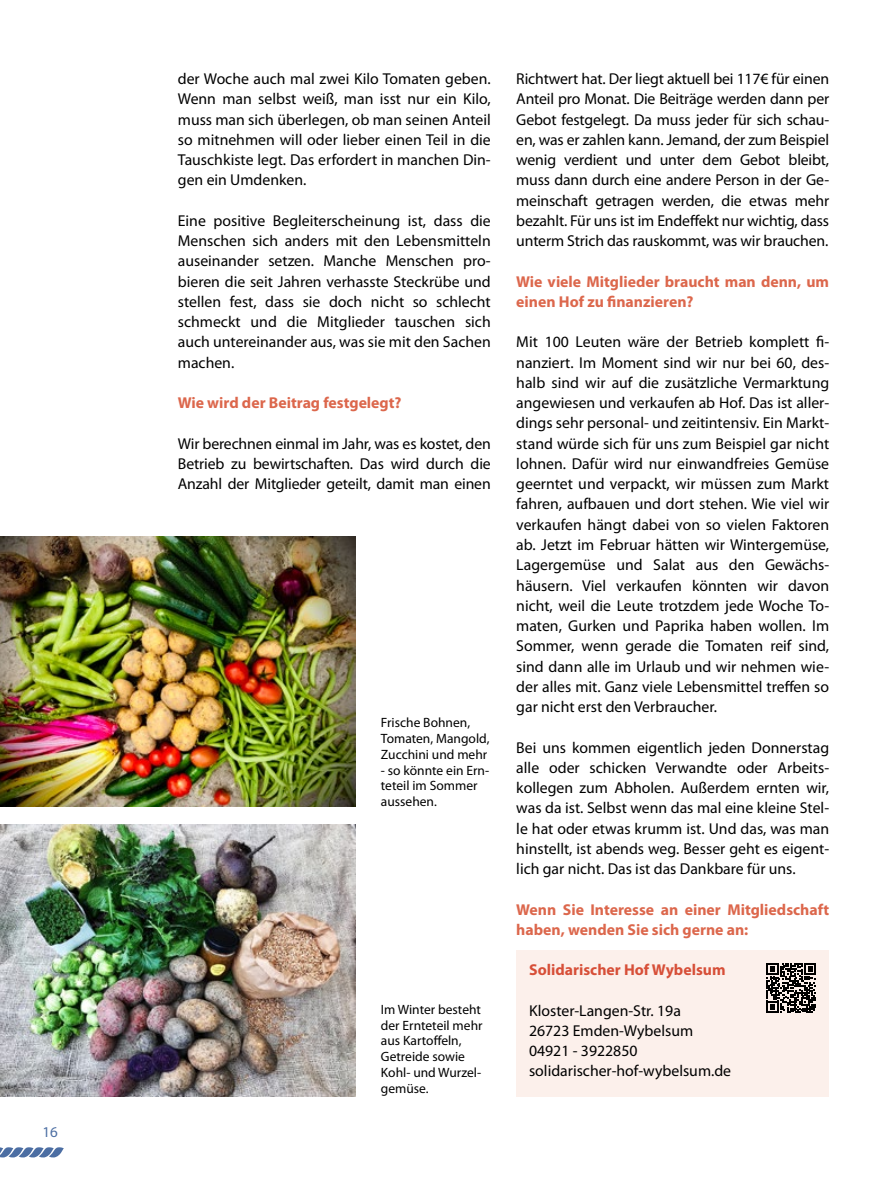
<style>
.page{position:relative;width:893px;height:1178px;background:#fff}
.page>*{position:absolute;margin:0;border:0;box-sizing:border-box;transform-origin:0 0}
.t1{font:15.75px/20.2px "Myriad Pro";color:#000;text-align:justify}
.t2{font:700 15.75px/20.2px "Myriad Pro";color:#dc674c}
.t3{font:700 15.75px "Myriad Pro";color:#d74f38}
.t4{font:15px "Myriad Pro";color:#4c6ea3}
.t5{font:13.5px/15.8px "Myriad Pro";color:#000}
</style>
<div class="page">
<svg style="left:0;top:1147px;width:64px;height:10px"></svg>
<div style="left:516px;top:950px;width:313px;height:147px;background:#fcf0eb"></div>
<svg style="left:766px;top:963px;width:50px;height:50px"></svg>
<img style="left:0;top:824px;width:355px;height:273px">
<img style="left:0;top:536px;width:355px;height:270px">
<p class="t4" style="left:43px;top:1123px;width:17px">16</p>
<p class="t1" style="left:178px;top:68px;width:314px">der Woche auch mal zwei Kilo Tomaten geben.<br>Wenn man selbst weiß, man isst nur ein Kilo, muss man sich überlegen, ob man seinen Anteil so mitnehmen will oder lieber einen Teil in die Tauschkiste legt. Das erfordert in manchen Din&shy;gen ein Umdenken.</p>
<p class="t1" style="left:178px;top:210px;width:314px">Eine positive Begleiterscheinung ist, dass die Menschen sich anders mit den Lebensmitteln auseinander setzen. Manche Menschen pro&shy;bieren die seit Jahren verhasste Steckrübe und stellen fest, dass sie doch nicht so schlecht schmeckt und die Mitglieder tauschen sich auch untereinander aus, was sie mit den Sachen machen.</p>
<p class="t2" style="left:178px;top:392px;width:225px">Wie wird der Beitrag festgelegt?</p>
<p class="t1" style="left:178px;top:433px;width:314px">Wir berechnen einmal im Jahr, was es kostet, den Betrieb zu bewirtschaften. Das wird durch die Anzahl der Mitglieder geteilt, damit man einen</p>
<p class="t5" style="left:381px;top:715px;width:110px">Frische Bohnen,<br>Tomaten, Mangold,<br>Zucchini und mehr</p>
<p class="t5" style="left:381px;top:762px;width:110px">- so könnte ein Ern&shy;teteil im Sommer aussehen.</p>
<p class="t5" style="left:381px;top:1001px;width:103px">Im Winter besteht der Ernteteil mehr aus Kartoffeln,<br>Getreide sowie<br>Kohl- und Wurzel&shy;gemüse.</p>
<p class="t1" style="left:516px;top:68px;width:314px">Richtwert hat. Der liegt aktuell bei 117€ für einen Anteil pro Monat. Die Beiträge werden dann per Gebot festgelegt. Da muss jeder für sich schau&shy;en, was er zahlen kann. Jemand, der zum Beispiel wenig verdient und unter dem Gebot bleibt, muss dann durch eine andere Person in der Ge&shy;meinschaft getragen werden, die etwas mehr bezahlt. Für uns ist im Endeffekt nur wichtig, dass unterm Strich das rauskommt, was wir brauchen.</p>
<p class="t2" style="left:516px;top:271px;width:314px">Wie viele Mitglieder braucht man denn, um einen Hof zu finanzieren?</p>
<p class="t1" style="left:516px;top:332px;width:314px">Mit 100 Leuten wäre der Betrieb komplett fi&shy;nanziert. Im Moment sind wir nur bei 60, des&shy;halb sind wir auf die zusätzliche Vermarktung angewiesen und verkaufen ab Hof. Das ist aller&shy;dings sehr personal- und zeitintensiv. Ein Markt&shy;stand würde sich für uns zum Beispiel gar nicht lohnen. Dafür wird nur einwandfreies Gemüse geerntet und verpackt, wir müssen zum Markt fahren, aufbauen und dort stehen. Wie viel wir verkaufen hängt dabei von so vielen Faktoren ab. Jetzt im Februar hätten wir Wintergemüse, Lagergemüse und Salat aus den Gewächs&shy;häusern. Viel verkaufen könnten wir davon nicht, weil die Leute trotzdem jede Woche To&shy;maten, Gurken und Paprika haben wollen. Im Sommer, wenn gerade die Tomaten reif sind, sind dann alle im Urlaub und wir nehmen wie&shy;der alles mit. Ganz viele Lebensmittel treffen so gar nicht erst den Verbraucher.</p>
<p class="t1" style="left:516px;top:737px;width:314px">Bei uns kommen eigentlich jeden Donnerstag alle oder schicken Verwandte oder Arbeits&shy;kollegen zum Abholen. Außerdem ernten wir, was da ist. Selbst wenn das mal eine kleine Stel&shy;le hat oder etwas krumm ist. Und das, was man hinstellt, ist abends weg. Besser geht es eigent&shy;lich gar nicht. Das ist das Dankbare für uns.</p>
<p class="t2" style="left:516px;top:899px;width:314px">Wenn Sie Interesse an einer Mitgliedschaft haben, wenden Sie sich gerne an:</p>
<p class="t3" style="left:529px;top:959px;width:198px">Solidarischer Hof Wybelsum</p>
<p class="t1" style="left:529px;top:1000px;width:204px;text-align:left">Kloster-Langen-Str. 19a<br>26723 Emden-Wybelsum<br>04921 - 3922850 solidarischer-hof-wybelsum.de</p>
</div>
